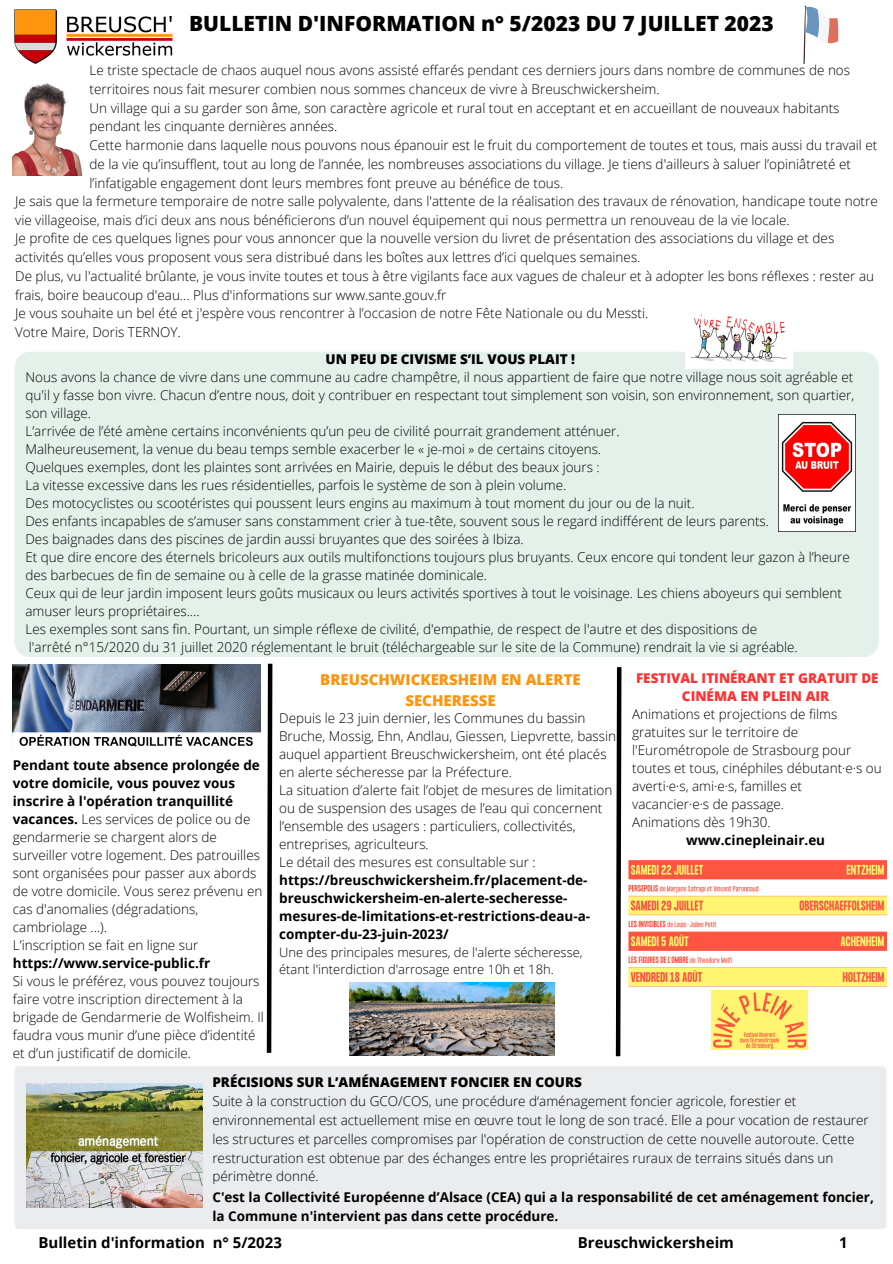
<style>
.page{position:relative;width:893px;height:1264px;background:#fff}
.page>*{position:absolute;margin:0;border:0;box-sizing:border-box;transform-origin:0 0}
.t1{font:800 21px "Open Sans";color:#000}
.t2{font:700 15px "Open Sans";color:#000}
.t3{font:800 15px/20.2px "Open Sans";color:#fd940e;text-align:center}
.t4{font:300 13.5px/18px "Open Sans";color:#000}
.t5{font:700 13.5px/18px "Open Sans";color:#000}
.t6{font:800 13.5px "Open Sans";color:#000}
.t7{font:800 13.5px/18px "Open Sans";color:#ff3131;text-align:center}
.t8{font:300 13.05px/17.2px "Open Sans";color:#000}
.s1{font-weight:700}
.s2{font-weight:300}
</style>
<div class="page">
<img style="left:15px;top:9px;width:158px;height:54px">
<img style="left:13px;top:83px;width:70px;height:92px">
<div style="left:15px;top:352px;width:863px;height:305px;background:#e4f1eb"></div>
<img style="left:685px;top:314px;width:107px;height:54px">
<img style="left:778px;top:414px;width:76px;height:117px">
<img style="left:13px;top:665px;width:247px;height:82px">
<img style="left:628px;top:860px;width:257px;height:127px">
<img style="left:711px;top:990px;width:96px;height:59px">
<svg style="left:266px;top:663px;width:7px;height:390px"></svg>
<svg style="left:615px;top:667px;width:7px;height:390px"></svg>
<div style="left:15px;top:1066px;width:871px;height:163px;background:#ebecee;border-radius:4px"></div>
<img style="left:27px;top:1083px;width:175px;height:124px">
<svg style="left:803px;top:5px;width:35px;height:59px"></svg>
<img style="left:349px;top:982px;width:205px;height:73px">
<p class="t1" style="left:189px;top:8px;width:586px">BULLETIN D'INFORMATION n° 5/2023 DU 7 JUILLET 2023</p>
<p class="t4" style="left:90px;top:60px;width:762px;line-height:18.9px">Le triste spectacle de chaos auquel nous avons assisté effarés pendant ces derniers jours dans nombre de communes de nos territoires nous fait mesurer combien nous sommes chanceux de vivre à Breuschwickersheim.</p>
<p class="t4" style="left:90px;top:98px;width:751px;line-height:18.9px">Un village qui a su garder son âme, son caractère agricole et rural tout en acceptant et en accueillant de nouveaux habitants pendant les cinquante dernières années.</p>
<p class="t4" style="left:90px;top:135px;width:789px;line-height:18.9px">Cette harmonie dans laquelle nous pouvons nous épanouir est le fruit du comportement de toutes et tous, mais aussi du travail et de la vie qu’insufflent, tout au long de l’année, les nombreuses associations du village. Je tiens d'ailleurs à saluer l’opiniâtreté et l’infatigable engagement dont leurs membres font preuve au bénéfice de tous.</p>
<p class="t4" style="left:15px;top:191px;width:864px;line-height:18.8px">Je sais que la fermeture temporaire de notre salle polyvalente, dans l'attente de la réalisation des travaux de rénovation, handicape toute notre vie villageoise, mais d’ici deux ans nous bénéficierons d’un nouvel équipement qui nous permettra un renouveau de la vie locale.</p>
<p class="t4" style="left:15px;top:229px;width:820px;line-height:18.8px">Je profite de ces quelques lignes pour vous annoncer que la nouvelle version du livret de présentation des associations du village et des activités qu’elles vous proposent vous sera distribué dans les boîtes aux lettres d’ici quelques semaines.</p>
<p class="t4" style="left:15px;top:266px;width:860px;line-height:18.8px">De plus, vu l'actualité brûlante, je vous invite toutes et tous à être vigilants face aux vagues de chaleur et à adopter les bons réflexes : rester au frais, boire beaucoup d'eau... Plus d'informations sur www.sante.gouv.fr</p>
<p class="t4" style="left:15px;top:304px;width:634px">Je vous souhaite un bel été et j'espère vous rencontrer à l’occasion de notre Fête Nationale ou du Messti.</p>
<p class="t4" style="left:15px;top:323px;width:167px">Votre Maire, Doris TERNOY.</p>
<p class="t6" style="left:325px;top:349px;width:251px">UN PEU DE CIVISME S’IL VOUS PLAIT !</p>
<p class="t4" style="left:25px;top:367px;width:830px;text-align:justify">Nous avons la chance de vivre dans une commune au cadre champêtre, il nous appartient de faire que notre village nous soit agréable et qu'il y fasse bon vivre. Chacun d’entre nous, doit y contribuer en respectant tout simplement son voisin, son environnement, son quartier, son village.</p>
<p class="t4" style="left:25px;top:421px;width:595px">L’arrivée de l’été amène certains inconvénients qu’un peu de civilité pourrait grandement atténuer.</p>
<p class="t4" style="left:25px;top:439px;width:577px">Malheureusement, la venue du beau temps semble exacerber le « je-moi » de certains citoyens.</p>
<p class="t4" style="left:25px;top:457px;width:575px">Quelques exemples, dont les plaintes sont arrivées en Mairie, depuis le début des beaux jours :</p>
<p class="t4" style="left:25px;top:475px;width:542px">La vitesse excessive dans les rues résidentielles, parfois le système de son à plein volume.</p>
<p class="t4" style="left:25px;top:493px;width:670px">Des motocyclistes ou scootéristes qui poussent leurs engins au maximum à tout moment du jour ou de la nuit.</p>
<p class="t4" style="left:25px;top:511px;width:745px">Des enfants incapables de s’amuser sans constamment crier à tue-tête, souvent sous le regard indifférent de leurs parents.</p>
<p class="t4" style="left:25px;top:529px;width:499px">Des baignades dans des piscines de jardin aussi bruyantes que des soirées à Ibiza.</p>
<p class="t4" style="left:25px;top:547px;width:825px">Et que dire encore des éternels bricoleurs aux outils multifonctions toujours plus bruyants. Ceux encore qui tondent leur gazon à l’heure des barbecues de fin de semaine ou à celle de la grasse matinée dominicale.</p>
<p class="t4" style="left:25px;top:583px;width:818px">Ceux qui de leur jardin imposent leurs goûts musicaux ou leurs activités sportives à tout le voisinage. Les chiens aboyeurs qui semblent amuser leurs propriétaires....</p>
<p class="t4" style="left:25px;top:619px;width:733px">Les exemples sont sans fin. Pourtant, un simple réflexe de civilité, d'empathie, de respect de l'autre et des dispositions de</p>
<p class="t4" style="left:29px;top:637px;width:770px">l'arrêté n°15/2020 du 31 juillet 2020 réglementant le bruit (téléchargeable sur le site de la Commune) rendrait la vie si agréable.</p>
<p class="t4" style="left:13px;top:756px;width:251px"><span class="s1">Pendant toute absence prolongée de votre domicile, vous pouvez vous inscrire à l'opération tranquillité vacances.</span> Les services de police ou de gendarmerie se chargent alors de surveiller votre logement. Des patrouilles sont organisées pour passer aux abords de votre domicile. Vous serez prévenu en cas d'anomalies (dégradations, cambriolage ...).</p>
<p class="t4" style="left:13px;top:936px;width:199px">L’inscription se fait en ligne sur <span class="s1">https://www.service-public.fr</span></p>
<p class="t4" style="left:13px;top:972px;width:252px">Si vous le préférez, vous pouvez toujours faire votre inscription directement à la brigade de Gendarmerie de Wolfisheim. Il faudra vous munir d’une pièce d’identité et d’un justificatif de domicile.</p>
<p class="t3" style="left:320px;top:669px;width:262px">BREUSCHWICKERSHEIM EN ALERTE<br>SECHERESSE</p>
<p class="t4" style="left:279px;top:708px;width:338px">Depuis le 23 juin dernier, les Communes du bassin Bruche, Mossig, Ehn, Andlau, Giessen, Liepvrette, bassin auquel appartient Breuschwickersheim, ont été placés en alerte sécheresse par la Préfecture.</p>
<p class="t4" style="left:279px;top:780px;width:334px">La situation d’alerte fait l’objet de mesures de limitation ou de suspension des usages de l’eau qui concernent l’ensemble des usagers : particuliers, collectivités, entreprises, agriculteurs.</p>
<p class="t5" style="left:279px;top:852px;width:312px"><span class="s2">Le détail des mesures est consultable sur : </span>https://breuschwickersheim.fr/placement-de&shy;breuschwickersheim-en-alerte-secheresse&shy;mesures-de-limitations-et-restrictions-deau-a&shy;compter-du-23-juin-2023/</p>
<p class="t8" style="left:279px;top:943px;width:305px">Une des principales mesures, de l'alerte sécheresse, étant l'interdiction d'arrosage entre 10h et 18h.</p>
<p class="t7" style="left:636px;top:669px;width:244px">FESTIVAL ITINÉRANT ET GRATUIT DE<br>CINÉMA EN PLEIN AIR</p>
<p class="t4" style="left:632px;top:705px;width:251px">Animations et projections de films gratuites sur le territoire de l'Eurométropole de Strasbourg pour toutes et tous, cinéphiles débutant·e·s ou averti·e·s, ami·e·s, familles et vacancier·e·s de passage.</p>
<p class="t4" style="left:632px;top:812px;width:140px">Animations dès 19h30.</p>
<p class="t5" style="left:686px;top:830px;width:140px">www.cinepleinair.eu</p>
<p class="t6" style="left:212px;top:1072px;width:371px">PRÉCISIONS SUR L’AMÉNAGEMENT FONCIER EN COURS</p>
<p class="t4" style="left:212px;top:1091px;width:658px;line-height:18.9px">Suite à la construction du GCO/COS, une procédure d‘aménagement foncier agricole, forestier et environnemental est actuellement mise en œuvre tout le long de son tracé. Elle a pour vocation de restaurer les structures et parcelles compromises par l'opération de construction de cette nouvelle autoroute. Cette restructuration est obtenue par des échanges entre les propriétaires ruraux de terrains situés dans un périmètre donné.</p>
<p class="t5" style="left:212px;top:1187px;width:663px;line-height:18.9px">C'est la Collectivité Européenne d’Alsace (CEA) qui a la responsabilité de cet aménagement foncier, la Commune n'intervient pas dans cette procédure.</p>
<p class="t2" style="left:38px;top:1232px;width:245px">Bulletin d'information n° 5/2023</p>
<p class="t2" style="left:577px;top:1232px;width:158px">Breuschwickersheim</p>
<p class="t2" style="left:839px;top:1232px;width:10px">1</p>
</div>
